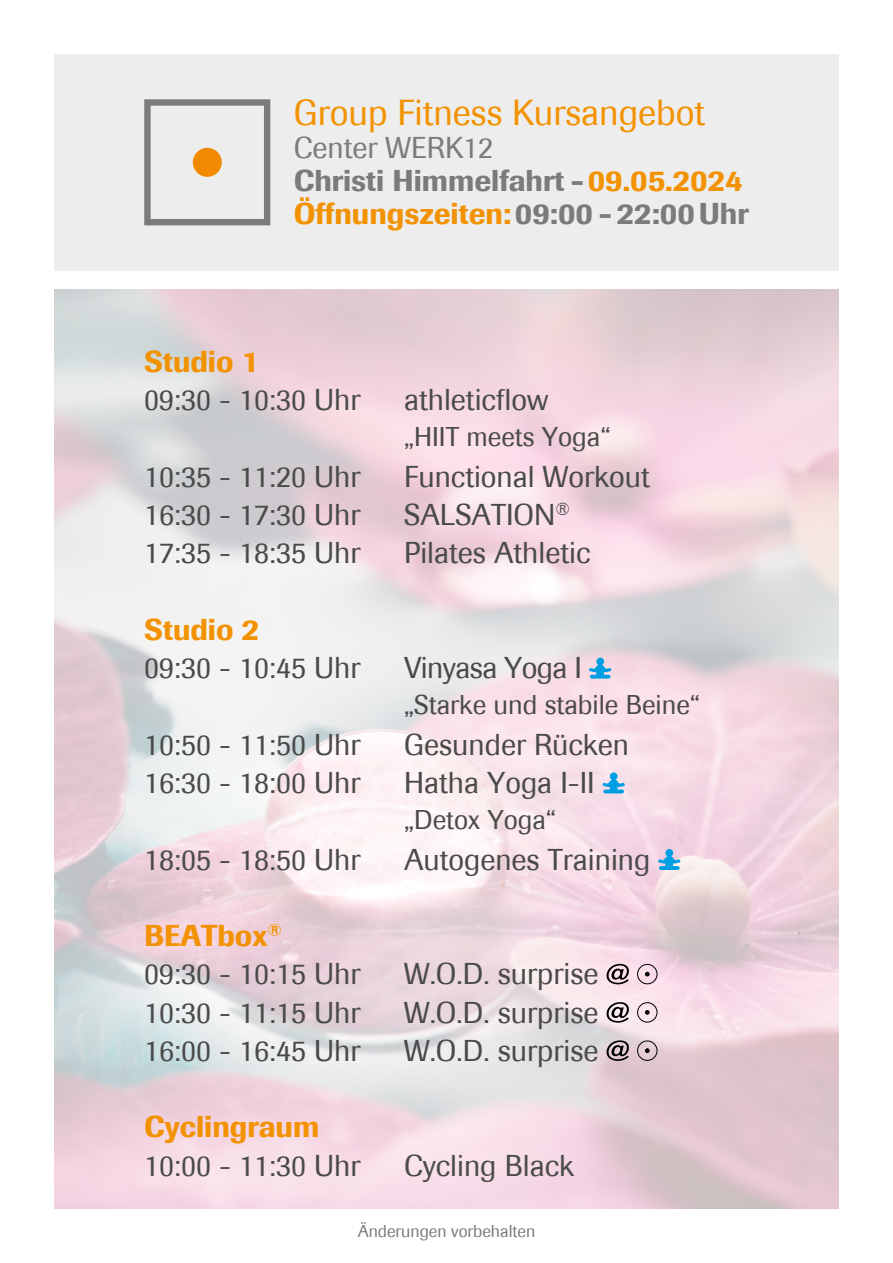
<style>
.page{position:relative;width:893px;height:1263px;background:#fff}
.page>*{position:absolute;margin:0;border:0;box-sizing:border-box;transform-origin:0 0}
.t1{font:36px "Imago";color:#f39200}
.t2{font:30px/38.2px "Imago";color:#4a4a49}
.t3{font:500 30px/33px "Imago";color:#7c7b7b}
.t4{font:500 30px "Imago";color:#f39200}
.t5{font:30px "Imago";letter-spacing:-.02em;color:#4a4a49}
.t6{font:27px "Imago";color:#4a4a49}
.t7{font:16.95px "Imago";color:#7c7b7b}
.s1{font-weight:400}
.s2{color:#f39200}
.s3{font-weight:500;color:#f39200}
</style>
<div class="page">
<img style="left:54px;top:289px;width:785px;height:920px">
<div style="left:54px;top:54px;width:785px;height:216px;background:#ededed"></div>
<hr style="left:590px;top:675px;width:21px;height:3px;background:#009fe3;border-radius:2px">
<div style="left:596px;top:665px;width:8px;height:13px;background:#009fe3;border-radius:3px"></div>
<div style="left:596px;top:658px;width:8px;height:7px;background:#009fe3;border-radius:50%"></div>
<svg style="left:589px;top:665px;width:22px;height:7px"></svg>
<svg style="left:603px;top:789px;width:21px;height:4px"></svg>
<div style="left:610px;top:779px;width:7px;height:14px;background:#009fe3;border-radius:3px"></div>
<div style="left:610px;top:772px;width:8px;height:8px;background:#009fe3;border-radius:50%"></div>
<svg style="left:603px;top:780px;width:22px;height:7px"></svg>
<hr style="left:659px;top:866px;width:21px;height:3px;background:#009fe3;border-radius:2px">
<div style="left:665px;top:856px;width:8px;height:13px;background:#009fe3;border-radius:3px"></div>
<div style="left:665px;top:849px;width:8px;height:8px;background:#009fe3;border-radius:50%"></div>
<svg style="left:658px;top:856px;width:22px;height:8px"></svg>
<svg style="left:607px;top:964px;width:22px;height:20px"></svg>
<div style="left:637px;top:964px;width:20px;height:20px;border:1px solid #000;border-radius:50%"></div>
<svg style="left:645px;top:972px;width:4px;height:4px"></svg>
<svg style="left:607px;top:1002px;width:22px;height:21px"></svg>
<div style="left:637px;top:1002px;width:20px;height:20px;border:1px solid #000;border-radius:50%"></div>
<svg style="left:645px;top:1010px;width:4px;height:4px"></svg>
<svg style="left:607px;top:1040px;width:22px;height:21px"></svg>
<div style="left:637px;top:1040px;width:20px;height:21px;border:1px solid #000;border-radius:50%"></div>
<svg style="left:645px;top:1049px;width:4px;height:3px"></svg>
<svg style="left:144px;top:99px;width:126px;height:126px"></svg>
<div style="left:193px;top:148px;width:29px;height:29px;background:#f18a00;border-radius:50%"></div>
<p class="t1" style="left:294px;top:91px;width:413px">Group Fitness Kursangebot</p>
<p class="t3" style="left:294px;top:131px;width:456px"><span class="s1">Center WERK12<br></span>Christi Himmelfahrt - <span class="s2">09.05.2024<br>Öffnungszeiten:</span> 09:00 - 22:00 Uhr</p>
<p class="t4" style="left:144px;top:343px;width:116px">Studio 1</p>
<p class="t2" style="left:144px;top:381px;width:218px">09:30 - 10:30 Uhr</p>
<p class="t2" style="left:404px;top:381px;width:146px">athleticflow</p>
<p class="t6" style="left:404px;top:421px;width:208px">„HIIT meets Yoga“</p>
<p class="t2" style="left:144px;top:457px;width:218px">10:35 - 11:20 Uhr</p>
<p class="t2" style="left:404px;top:457px;width:247px">Functional Workout</p>
<p class="t2" style="left:144px;top:496px;width:218px">16:30 - 17:30 Uhr</p>
<p class="t2" style="left:404px;top:496px;width:167px">SALSATION<sup>®</sup></p>
<p class="t2" style="left:144px;top:534px;width:218px">17:35 - 18:35 Uhr</p>
<p class="t2" style="left:404px;top:534px;width:188px">Pilates Athletic</p>
<p class="t4" style="left:144px;top:611px;width:116px">Studio 2</p>
<p class="t2" style="left:144px;top:649px;width:218px">09:30 - 10:45 Uhr</p>
<p class="t5" style="left:404px;top:650px;width:179px">Vinyasa Yoga I</p>
<p class="t6" style="left:404px;top:689px;width:297px">„Starke und stabile Beine“</p>
<p class="t2" style="left:144px;top:725px;width:218px">10:50 - 11:50 Uhr</p>
<p class="t2" style="left:404px;top:725px;width:227px">Gesunder Rücken</p>
<p class="t2" style="left:144px;top:764px;width:218px">16:30 - 18:00 Uhr</p>
<p class="t2" style="left:404px;top:764px;width:192px">Hatha Yoga I-II</p>
<p class="t6" style="left:404px;top:804px;width:153px">„Detox Yoga“</p>
<p class="t2" style="left:144px;top:840px;width:218px">18:05 - 18:50 Uhr</p>
<p class="t2" style="left:404px;top:840px;width:248px">Autogenes Training</p>
<p class="t2" style="left:144px;top:917px;width:218px"><span class="s3">BEATbox</span><sup>®<br></sup>09:30 - 10:15 Uhr</p>
<p class="t2" style="left:404px;top:955px;width:196px">W.O.D. surprise</p>
<p class="t2" style="left:144px;top:993px;width:218px">10:30 - 11:15 Uhr</p>
<p class="t2" style="left:404px;top:993px;width:196px">W.O.D. surprise</p>
<p class="t2" style="left:144px;top:1031px;width:218px">16:00 - 16:45 Uhr</p>
<p class="t2" style="left:404px;top:1031px;width:196px">W.O.D. surprise</p>
<p class="t4" style="left:144px;top:1109px;width:176px">Cyclingraum</p>
<p class="t2" style="left:144px;top:1146px;width:218px">10:00 - 11:30 Uhr</p>
<p class="t2" style="left:404px;top:1146px;width:171px">Cycling Black</p>
<p class="t7" style="left:358px;top:1221px;width:179px">Änderungen vorbehalten</p>
</div>
